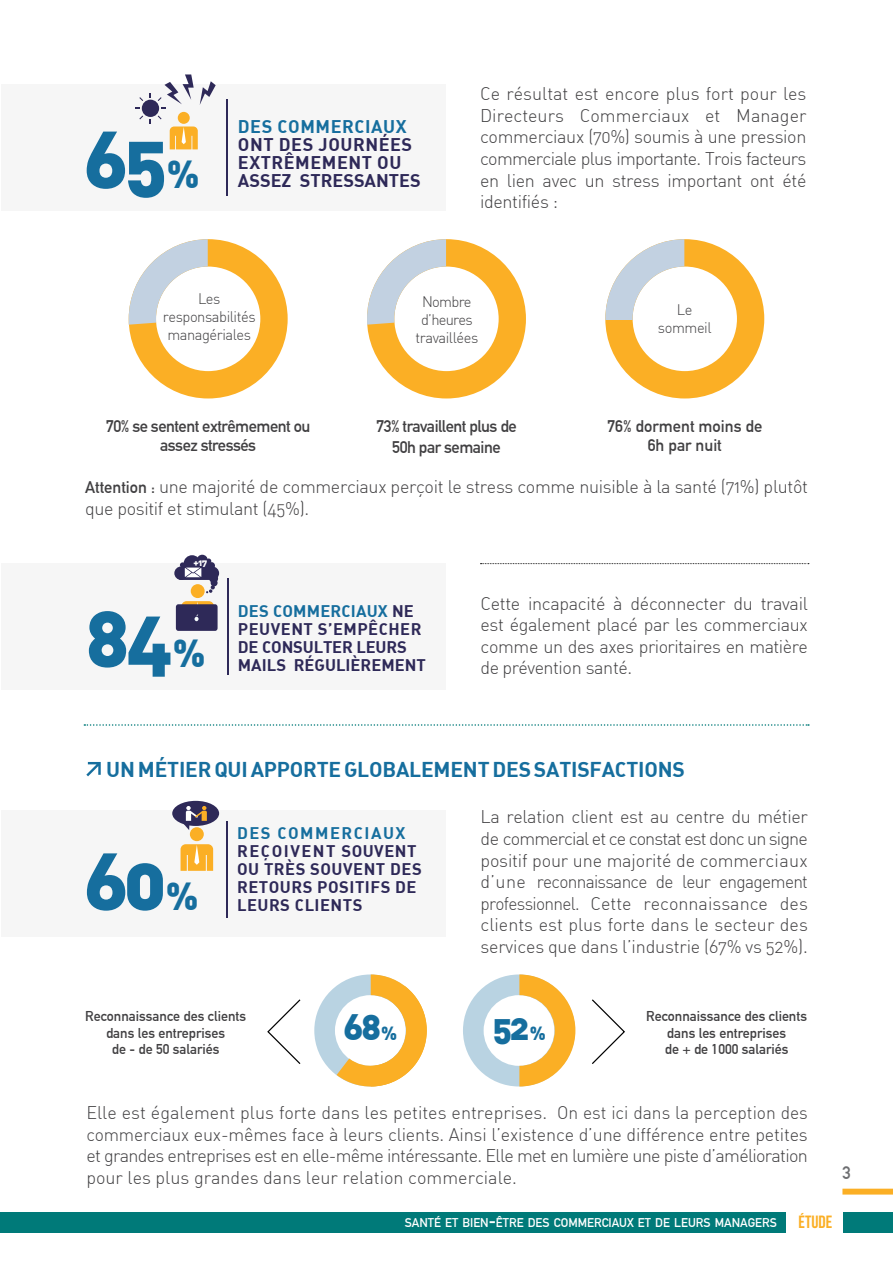
<style>
.page{position:relative;width:893px;height:1263px;background:#fff}
.page>*{position:absolute;margin:0;border:0;box-sizing:border-box;transform-origin:0 0}
.t1{font:78px "DIN Black Alternate";color:#166e9e}
.t2{font:35.25px "DIN Black Alternate";color:#166e9e}
.t3{font:21px "DIN Bold Alternate";letter-spacing:-.01em;color:#166e9e}
.t4{font:300 18px/21.6px "DIN Alternate";letter-spacing:-.02em;color:#414042;text-align:justify}
.t5{font:18px/18px "DIN Bold Alternate";letter-spacing:.03em;color:#2e2958}
.t6{font:18px "DIN Bold Alternate";letter-spacing:.03em;color:#166e9e}
.t7{font:700 17.7px "DIN Alternate";color:#6d6e71}
.t8{font:700 16.5px/19.8px "DIN Alternate";letter-spacing:-.03em;color:#414042;text-align:center}
.t9{font:16.5px/18px "DIN Bold Alternate";color:#2e2958}
.t10{font:16.5px/18px "DIN Bold Alternate";letter-spacing:.03em;color:#2e2958}
.t11{font:700 16.5px/19.8px "DIN Alternate";color:#414042;text-align:center}
.t12{font:16.5px "DIN Bold Alternate";letter-spacing:.09em;color:#166e9e}
.t13{font:300 15px/18px "DIN Alternate";letter-spacing:-.03em;color:#414042;text-align:center}
.t14{font:700 13.95px/16.8px "DIN Alternate";color:#414042;text-align:center}
.t15{font:700 12.45px "DIN Alternate";color:#fff}
.t16{font:9.45px "DIN Black Alternate";color:#fff}
.s1{font-size:38.25px}
.s2{font-weight:700;font-size:16.5px}
.s3{color:#166e9e}
.s4{font-size:18.75px}
.s5{font-size:17.7px}
.s6{font-family:"Bebas Neue";font-weight:400;font-size:17.7px;color:#fbaf25}
</style>
<div class="page">
<div style="left:842px;top:1189px;width:51px;height:5px;background:#fbaf25"></div>
<div style="left:0;top:1212px;width:893px;height:20px;background:#007a79"></div>
<div style="left:786px;top:1210px;width:57px;height:24px;background:#fff"></div>
<svg style="left:605px;top:239px;width:159px;height:159px"></svg>
<svg style="left:367px;top:239px;width:159px;height:159px"></svg>
<svg style="left:129px;top:239px;width:159px;height:159px"></svg>
<div style="left:1px;top:563px;width:445px;height:126px;background:#f6f6f6"></div>
<div style="left:1px;top:810px;width:445px;height:126px;background:#f6f6f6"></div>
<div style="left:191px;top:584px;width:14px;height:14px;background:#fbaf25;border-radius:50%"></div>
<div style="left:208px;top:562px;width:7px;height:7px;background:#2e2958;border-radius:50%"></div>
<svg style="left:178px;top:573px;width:37px;height:7px"></svg>
<div style="left:174px;top:566px;width:14px;height:14px;background:#2e2958;border-radius:50%"></div>
<svg style="left:184px;top:555px;width:17px;height:17px"></svg>
<div style="left:197px;top:555px;width:11px;height:11px;background:#2e2958;border-radius:50%"></div>
<svg style="left:192px;top:566px;width:14px;height:13px"></svg>
<div style="left:206px;top:566px;width:13px;height:14px;background:#2e2958;border-radius:50%"></div>
<hr style="left:227px;top:578px;width:1px;height:96px;background:#2e2958">
<div style="left:176px;top:604px;width:42px;height:27px;background:#2e2958;border-radius:3px"></div>
<svg style="left:180px;top:558px;width:31px;height:19px"></svg>
<div style="left:211px;top:579px;width:7px;height:7px;background:#2e2958;border-radius:50%"></div>
<svg style="left:206px;top:585px;width:9px;height:8px"></svg>
<div style="left:209px;top:574px;width:9px;height:9px;background:#2e2958;border-radius:50%"></div>
<svg style="left:181px;top:601px;width:33px;height:21px"></svg>
<div style="left:1px;top:85px;width:445px;height:126px;background:#f6f6f6"></div>
<div style="left:178px;top:112px;width:12px;height:12px;background:#fbaf25;border-radius:50%"></div>
<svg style="left:170px;top:126px;width:28px;height:23px"></svg>
<hr style="left:226px;top:99px;width:1px;height:97px;background:#2e2958">
<svg style="left:200px;top:81px;width:16px;height:23px"></svg>
<div style="left:142px;top:100px;width:17px;height:17px;background:#2e2958;border-radius:50%"></div>
<svg style="left:158px;top:74px;width:36px;height:35px"></svg>
<svg style="left:480px;top:563px;width:329px;height:1px"></svg>
<svg style="left:84px;top:724px;width:725px;height:2px"></svg>
<svg style="left:86px;top:762px;width:15px;height:14px"></svg>
<svg style="left:463px;top:974px;width:112px;height:112px"></svg>
<svg style="left:314px;top:974px;width:113px;height:113px"></svg>
<div style="left:172px;top:801px;width:47px;height:25px;background:#2e2958;border-radius:50%"></div>
<div style="left:190px;top:827px;width:14px;height:14px;background:#fbaf25;border-radius:50%"></div>
<hr style="left:226px;top:821px;width:2px;height:96px;background:#2e2958">
<svg style="left:181px;top:844px;width:32px;height:27px"></svg>
<svg style="left:182px;top:806px;width:25px;height:24px"></svg>
<svg style="left:592px;top:999px;width:33px;height:65px"></svg>
<svg style="left:267px;top:999px;width:34px;height:65px"></svg>
<h1 class="t1" style="left:84px;top:108px;width:117px">65<span class="s1">%</span></h1>
<p class="t6" style="left:238px;top:115px;width:170px">DES COMMERCIAUX</p>
<p class="t5" style="left:238px;top:135px;width:184px">ONT DES JOURNÉES<br>EXTRÊMEMENT OU<br>ASSEZ STRESSANTES</p>
<p class="t4" style="left:480px;top:83px;width:328px">Ce résultat est encore plus fort pour les Directeurs Commerciaux et Manager commerciaux (70%) soumis à une pression commerciale plus importante. Trois facteurs en lien avec un stress important ont été identifiés :</p>
<p class="t13" style="left:163px;top:290px;width:94px">Les responsabilités managériales</p>
<p class="t13" style="left:415px;top:293px;width:64px">Nombre d’heures travaillées</p>
<p class="t13" style="left:658px;top:301px;width:55px">Le sommeil</p>
<p class="t8" style="left:106px;top:415px;width:206px">70% se sentent extrêmement ou assez stressés</p>
<p class="t8" style="left:376px;top:414px;width:142px;line-height:21.6px">73% travaillent plus de<br>50h par semaine</p>
<p class="t11" style="left:607px;top:415px;width:157px">76% dorment moins de<br>6h par nuit</p>
<p class="t4" style="left:85px;top:475px;width:724px"><span class="s2">Attention :</span> une majorité de commerciaux perçoit le stress comme nuisible à la santé (71%) plutôt que positif et stimulant (45%).</p>
<p class="t16" style="left:193px;top:556px;width:16px">+17</p>
<h1 class="t1" style="left:85px;top:587px;width:122px">84<span class="s1">%</span></h1>
<p class="t9" style="left:238px;top:601px;width:189px"><span class="s3">DES COMMERCIAUX</span> NE<br>PEUVENT S’EMPÊCHER<br>DE CONSULTER LEURS<br>MAI LS RÉGULI ÈREMENT</p>
<p class="t4" style="left:480px;top:592px;width:329px">Cette incapacité à déconnecter du travail est également placé par les commerciaux comme un des axes prioritaires en matière de prévention santé.</p>
<p class="t3" style="left:106px;top:756px;width:580px">UN MÉTI ER QUI APPORTE GLOBALEMENT DES SATISFACTIONS</p>
<p class="t4" style="left:480px;top:806px;width:329px">La relation client est au centre du métier de commercial et ce constat est donc un signe positif pour une majorité de commerciaux d’une reconnaissance de leur engagement professionnel. Cette reconnaissance des clients est plus forte dans le secteur des services que dans l’industrie (67% vs 52%).</p>
<p class="t12" style="left:237px;top:822px;width:170px">DES COMMERCIAUX</p>
<p class="t10" style="left:237px;top:841px;width:186px">REÇOIVENT SOUVENT<br>OU TRÈS SOUVENT DES<br>RETOURS POSITI FS DE<br>LEURS CLI ENTS</p>
<h1 class="t1" style="left:84px;top:830px;width:116px">60<span class="s1">%</span></h1>
<p class="t14" style="left:85px;top:1007px;width:162px">Reconnaissance des clients dans les entreprises<br>de - de 50 salariés</p>
<p class="t14" style="left:646px;top:1007px;width:162px">Reconnaissance des clients dans les entreprises<br>de + de 1000 salariés</p>
<h2 class="t2" style="left:343px;top:1003px;width:55px">68<span class="s4">%</span></h2>
<h2 class="t2" style="left:492px;top:1003px;width:55px">52<span class="s4">%</span></h2>
<p class="t4" style="left:86px;top:1101px;width:723px">Elle est également plus forte dans les petites entreprises. On est ici dans la perception des commerciaux eux-mêmes face à leurs clients. Ainsi l’existence d’une différence entre petites et grandes entreprises est en elle-même intéressante. Elle met en lumière une piste d’amélioration pour les plus grandes dans leur relation commerciale.</p>
<p class="t15" style="left:405px;top:1213px;width:429px">SANTÉ ET BIEN<span class="s5">-</span>ÊTRE DES COMMERCIAUX ET DE LEURS MANAGERS <span class="s6">étude</span></p>
<p class="t7" style="left:842px;top:1159px;width:10px">3</p>
</div>
